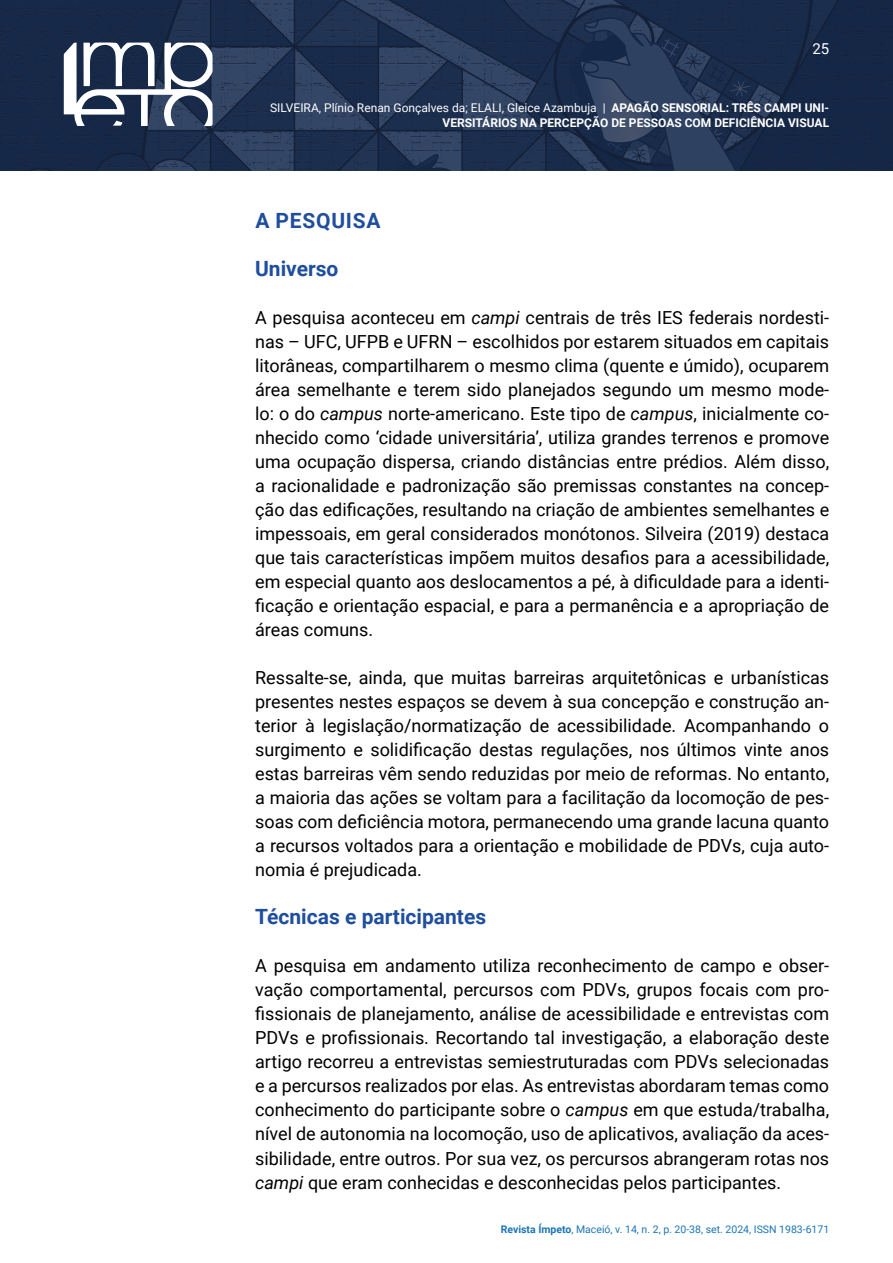
<style>
.page{position:relative;width:893px;height:1263px;background:#fff}
.page>*{position:absolute;margin:0;border:0;box-sizing:border-box;transform-origin:0 0}
.Subtítulo__Subseção{font:700 21px "Roboto";color:#1e4e9d}
.Título__Seção{font:700 21px "Roboto";letter-spacing:.035em;color:#1e4e9d}
.t1{font:18px/24px "Roboto";color:#000;text-align:justify}
.t2{font:15px "Roboto";color:#fff}
.t3{font:700 12px/15px "Roboto";color:#fff;text-align:right}
.t4{font:10.5px "Roboto";color:#1b75b5}
.s1{font-weight:400}
.s2{font-style:italic}
.s3{font-weight:700}
</style>
<div class="page">
<img style="left:0;top:0;width:893px;height:170px">
<svg style="left:64px;top:42px;width:149px;height:84px"></svg>
<p class="t2" style="left:812px;top:38px;width:18px">25</p>
<p class="t3" style="left:270px;top:100px;width:561px"><span class="s1">SILVEIRA, Plínio Renan Gonçalves da; ELALI, Gleice Azambuja |</span> APAGÃO SENSORIAL: TRÊS CAMPI UNI-<br>VERSITÁRIOS NA PERCEPÇÃO DE PESSOAS COM DEFICIÊNCIA VISUAL</p>
<p class="Título__Seção" style="left:255px;top:206px;width:127px">A PESQUISA</p>
<p class="Subtítulo__Subseção" style="left:255px;top:254px;width:85px">Universo</p>
<p class="t1" style="left:255px;top:305px;width:576px">A pesquisa aconteceu em <span class="s2">campi</span> centrais de três IES federais nordesti&shy;nas – UFC, UFPB e UFRN – escolhidos por estarem situados em capitais litorâneas, compartilharem o mesmo clima (quente e úmido), ocuparem área semelhante e terem sido planejados segundo um mesmo mode&shy;lo: o do <span class="s2">campus</span> norte-americano. Este tipo de <span class="s2">campus</span>, inicialmente co&shy;nhecido como ‘cidade universitária’, utiliza grandes terrenos e promove uma ocupação dispersa, criando distâncias entre prédios. Além disso, a racionalidade e padronização são premissas constantes na concep&shy;ção das edificações, resultando na criação de ambientes semelhantes e impessoais, em geral considerados monótonos. Silveira (2019) destaca que tais características impõem muitos desafios para a acessibilidade, em especial quanto aos deslocamentos a pé, à dificuldade para a identi&shy;ficação e orientação espacial, e para a permanência e a apropriação de áreas comuns.</p>
<p class="t1" style="left:255px;top:665px;width:576px">Ressalte-se, ainda, que muitas barreiras arquitetônicas e urbanísticas presentes nestes espaços se devem à sua concepção e construção an&shy;terior à legislação/normatização de acessibilidade. Acompanhando o surgimento e solidificação destas regulações, nos últimos vinte anos estas barreiras vêm sendo reduzidas por meio de reformas. No entanto, a maioria das ações se voltam para a facilitação da locomoção de pes&shy;soas com deficiência motora, permanecendo uma grande lacuna quanto a recursos voltados para a orientação e mobilidade de PDVs, cuja auto&shy;nomia é prejudicada.</p>
<p class="Subtítulo__Subseção" style="left:255px;top:902px;width:233px">Técnicas e participantes</p>
<p class="t1" style="left:255px;top:953px;width:576px">A pesquisa em andamento utiliza reconhecimento de campo e obser&shy;vação comportamental, percursos com PDVs, grupos focais com pro&shy;fissionais de planejamento, análise de acessibilidade e entrevistas com PDVs e profissionais. Recortando tal investigação, a elaboração deste artigo recorreu a entrevistas semiestruturadas com PDVs selecionadas e a percursos realizados por elas. As entrevistas abordaram temas como conhecimento do participante sobre o <span class="s2">campus</span> em que estuda/trabalha, nível de autonomia na locomoção, uso de aplicativos, avaliação da aces&shy;sibilidade, entre outros. Por sua vez, os percursos abrangeram rotas nos <span class="s2">campi</span> que eram conhecidas e desconhecidas pelos participantes.</p>
<p class="t4" style="left:501px;top:1222px;width:330px"><span class="s3">Revista Ímpeto</span>, Maceió, v. 14, n. 2, p. 20-38, set. 2024, ISSN 1983-6171</p>
</div>
